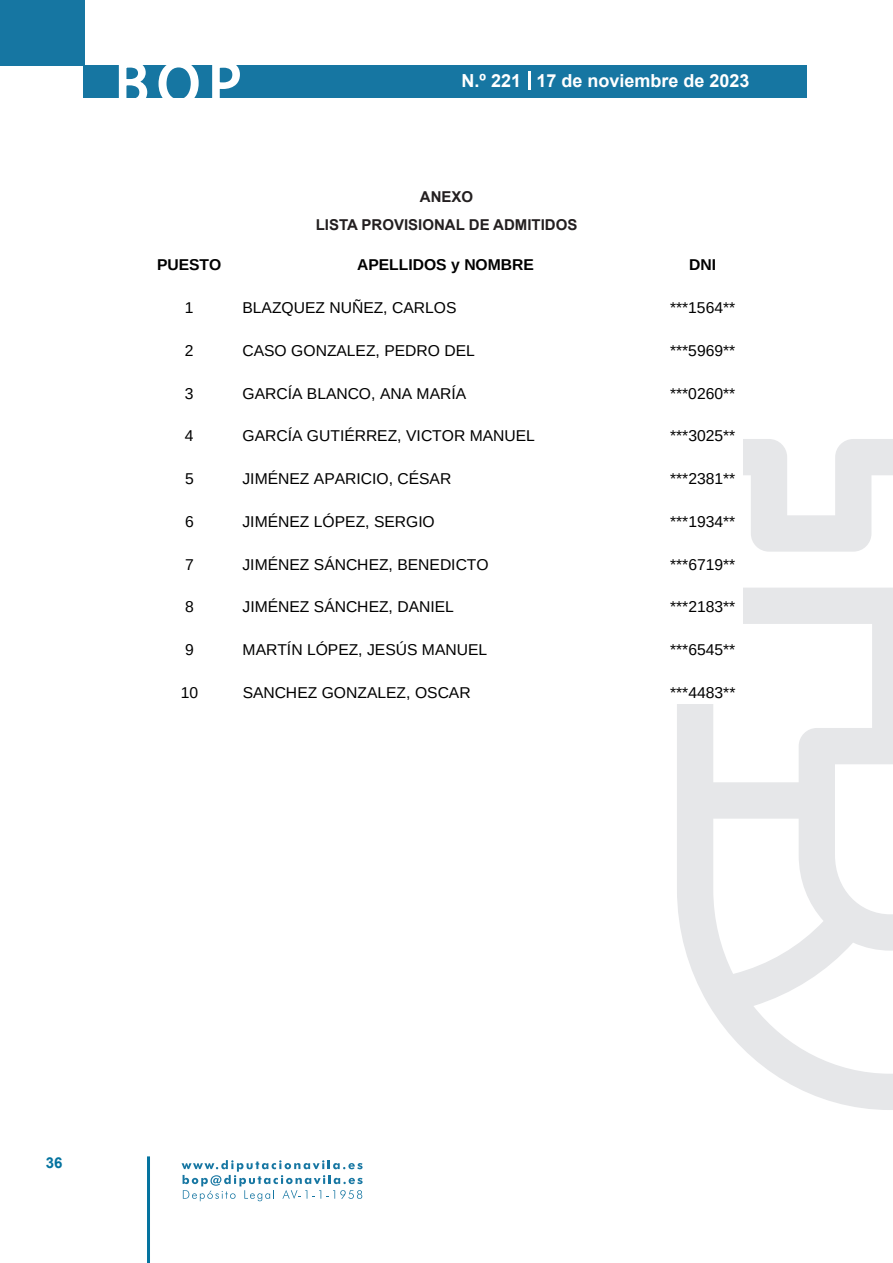
<style>
.page{position:relative;width:893px;height:1263px;background:#fff}
.page>*{position:absolute;margin:0;border:0;box-sizing:border-box;transform-origin:0 0}
.t1{font:500 61.5px "Avant Garde";color:#fff}
.t2{font:700 18px "Arial";color:#fff}
.t3{font:15.6px "Liberation Sans";letter-spacing:-.005em;color:#000}
.t4{font:700 15.6px "Liberation Sans";letter-spacing:-.005em;color:#000}
.texto_centrado{font:700 15px "Arial";color:#231f20}
.t5{font:700 15px "Arial";color:#04739f}
</style>
<div class="page">
<div style="left:0;top:0;width:85px;height:65px;background:#1676a2"></div>
<div style="left:84px;top:65px;width:723px;height:33px;background:#1676a2"></div>
<svg style="left:118px;top:65px;width:30px;height:33px"></svg>
<svg style="left:158px;top:65px;width:41px;height:33px"></svg>
<svg style="left:212px;top:65px;width:28px;height:33px"></svg>
<svg style="left:182px;top:1160px;width:181px;height:41px"></svg>
<hr style="left:147px;top:1156px;width:3px;height:107px;background:#04739f">
<svg style="left:529px;top:71px;width:2px;height:19px"></svg>
<svg style="left:677px;top:439px;width:216px;height:671px"></svg>
<div style="left:155px;top:243px;width:588px;height:461px;background:#fff"></div>
<h1 class="t1" style="left:115px;top:46px;width:128px">BOP</h1>
<p class="t2" style="left:462px;top:68px;width:289px">N.º 221 17 de noviembre de 2023</p>
<p class="texto_centrado" style="left:420px;top:187px;width:55px">ANEXO</p>
<p class="t4" style="left:308px;top:214px;width:277px">LISTA PROVISIONAL DE ADMITIDOS</p>
<p class="texto_centrado" style="left:316px;top:214px;width:263px">LISTA PROVISIONAL DE ADMITIDOS</p>
<p class="t4" style="left:157px;top:257px;width:66px">PUESTO</p>
<p class="t4" style="left:357px;top:257px;width:178px">APELLIDOS y NOMBRE</p>
<p class="t4" style="left:689px;top:257px;width:28px">DNI</p>
<p class="t3" style="left:185px;top:299px;width:10px">1</p>
<p class="t3" style="left:243px;top:299px;width:216px">BLAZQUEZ NUÑEZ, CARLOS</p>
<p class="t3" style="left:670px;top:299px;width:67px">***1564**</p>
<p class="t3" style="left:185px;top:342px;width:10px">2</p>
<p class="t3" style="left:243px;top:342px;width:234px">CASO GONZALEZ, PEDRO DEL</p>
<p class="t3" style="left:670px;top:342px;width:67px">***5969**</p>
<p class="t3" style="left:185px;top:385px;width:10px">3</p>
<p class="t3" style="left:243px;top:385px;width:225px">GARCÍA BLANCO, ANA MARÍA</p>
<p class="t3" style="left:670px;top:385px;width:67px">***0260**</p>
<p class="t3" style="left:185px;top:428px;width:10px">4</p>
<p class="t3" style="left:243px;top:428px;width:294px">GARCÍA GUTIÉRREZ, VICTOR MANUEL</p>
<p class="t3" style="left:670px;top:428px;width:67px">***3025**</p>
<p class="t3" style="left:185px;top:470px;width:10px">5</p>
<p class="t3" style="left:243px;top:470px;width:210px">JIMÉNEZ APARICIO, CÉSAR</p>
<p class="t3" style="left:670px;top:470px;width:67px">***2381**</p>
<p class="t3" style="left:185px;top:513px;width:10px">6</p>
<p class="t3" style="left:243px;top:513px;width:194px">JIMÉNEZ LÓPEZ, SERGIO</p>
<p class="t3" style="left:670px;top:513px;width:67px">***1934**</p>
<p class="t3" style="left:185px;top:556px;width:10px">7</p>
<p class="t3" style="left:243px;top:556px;width:248px">JIMÉNEZ SÁNCHEZ, BENEDICTO</p>
<p class="t3" style="left:670px;top:556px;width:67px">***6719**</p>
<p class="t3" style="left:185px;top:599px;width:10px">8</p>
<p class="t3" style="left:243px;top:599px;width:213px">JIMÉNEZ SÁNCHEZ, DANIEL</p>
<p class="t3" style="left:670px;top:599px;width:67px">***2183**</p>
<p class="t3" style="left:185px;top:641px;width:10px">9</p>
<p class="t3" style="left:243px;top:641px;width:246px">MARTÍN LÓPEZ, JESÚS MANUEL</p>
<p class="t3" style="left:670px;top:641px;width:67px">***6545**</p>
<p class="t3" style="left:181px;top:684px;width:19px">10</p>
<p class="t3" style="left:243px;top:684px;width:229px">SANCHEZ GONZALEZ, OSCAR</p>
<p class="t3" style="left:670px;top:684px;width:67px">***4483**</p>
<p class="t5" style="left:46px;top:1152px;width:18px">36</p>
</div>
